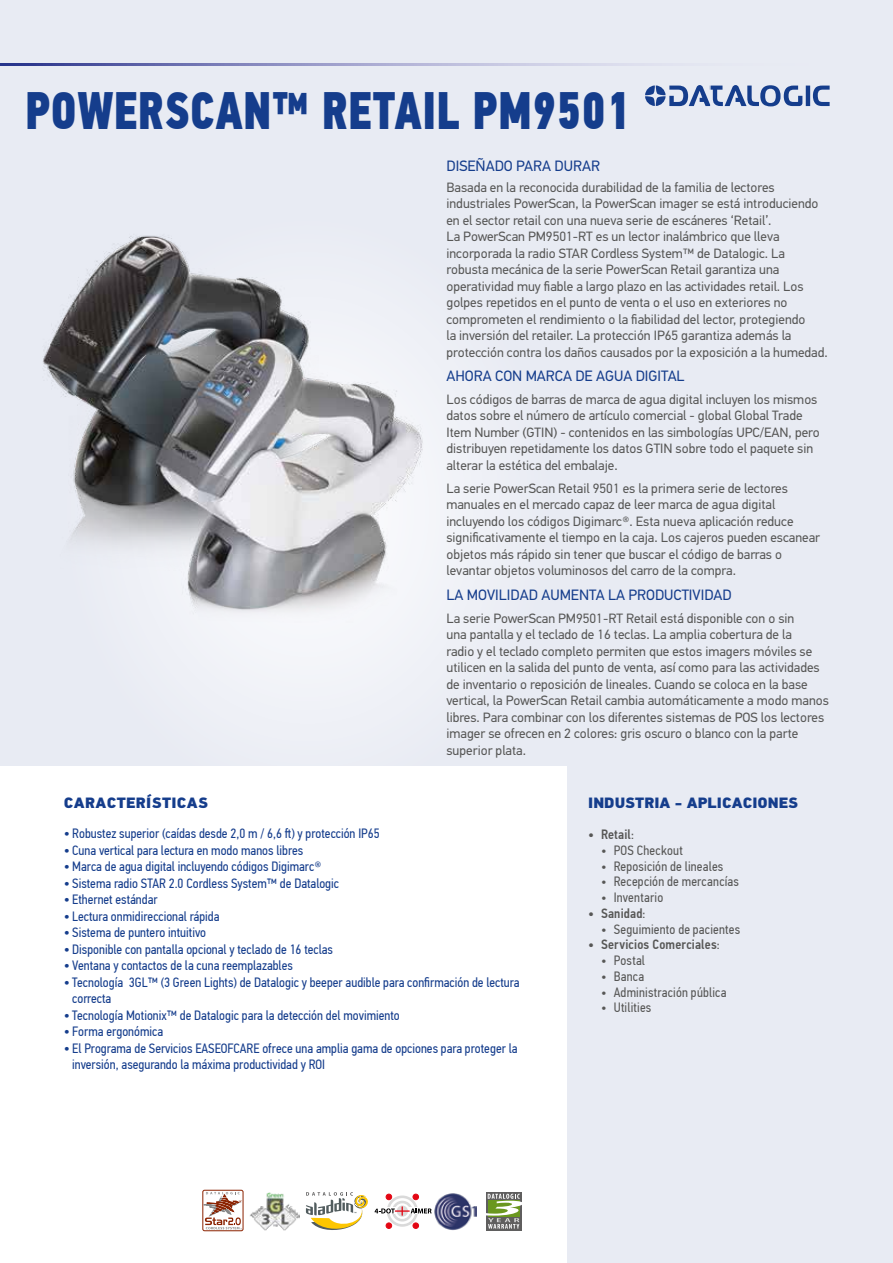
<style>
.page{position:relative;width:893px;height:1263px;background:#e8ebf3}
.page>*{position:absolute;margin:0;border:0;box-sizing:border-box;transform-origin:0 0}
.t1{font:52.5px "PF Din Text Cond Pro X Black";letter-spacing:.01em;color:#153d8c;scale:.85 1}
.t2{font:15px "PF Din Text Pro";color:#153d8c}
.t3{font:900 15px "PF Din Text Pro";color:#153d8c}
.t4{font:900 15px "PF Din Text Pro";letter-spacing:.02em;color:#153d8c}
.t5{font:13.5px/16.5px "PF Din Text Pro";color:#575756}
.t6{font:13.5px/16.5px "PF Din Text Cond Pro";color:#153d8c}
.t7{font:13.5px "PF Din Text Cond Pro";letter-spacing:.015em;color:#575756}
.t8{font:500 13.5px "PF Din Text Cond Pro";letter-spacing:.015em;color:#575756}
.s1{font-size:15px}
.s2{font-weight:400}
</style>
<div class="page">
<div style="left:0;top:767px;width:567px;height:496px;background:#fff"></div>
<svg style="left:0;top:64px;width:645px;height:1px"></svg>
<svg style="left:306px;top:1192px;width:62px;height:38px"></svg>
<img style="left:434px;top:1193px;width:43px;height:37px">
<svg style="left:486px;top:1192px;width:35px;height:38px"></svg>
<svg style="left:486px;top:1194px;width:36px;height:34px"></svg>
<img style="left:250px;top:1192px;width:49px;height:38px">
<div style="left:202px;top:1190px;width:41px;height:41px;border:1px solid #8b2201;border-radius:2px"></div>
<svg style="left:202px;top:1192px;width:40px;height:37px"></svg>
<svg style="left:645px;top:85px;width:185px;height:21px"></svg>
<svg style="left:375px;top:1194px;width:57px;height:34px"></svg>
<img style="left:43px;top:235px;width:391px;height:398px">
<h1 class="t1" style="left:26px;top:78px;width:713px">POWERSCAN™ RETAIL PM9501</h1>
<p class="t2" style="left:446px;top:157px;width:155px">DISEÑADO PARA DURAR</p>
<p class="t5" style="left:446px;top:179px;width:383px">Basada en la reconocida durabilidad de la familia de lectores industriales PowerScan, la PowerScan imager se está introduciendo en el sector retail con una nueva serie de escáneres ‘Retail’.<br>La PowerScan PM9501-RT es un lector inalámbrico que lleva incorporada la radio STAR Cordless System™ de Datalogic. La robusta mecánica de la serie PowerScan Retail garantiza una operatividad muy fiable a largo plazo en las actividades retail. Los golpes repetidos en el punto de venta o el uso en exteriores no comprometen el rendimiento o la fiabilidad del lector, protegiendo<br>la inversión del retailer. La protección IP65 garantiza además la protección contra los daños causados por la exposición a la humedad.</p>
<p class="t2" style="left:446px;top:367px;width:240px">AHORA CON MARCA DE AGUA DIGITAL</p>
<p class="t5" style="left:446px;top:391px;width:375px">Los códigos de barras de marca de agua digital incluyen los mismos datos sobre el número de artículo comercial - global Global Trade Item Number (GTIN) - contenidos en las simbologías UPC/EAN, pero distribuyen repetidamente los datos GTIN sobre todo el paquete sin alterar la estética del embalaje.</p>
<p class="t5" style="left:446px;top:480px;width:375px">La serie PowerScan Retail 9501 es la primera serie de lectores manuales en el mercado capaz de leer marca de agua digital incluyendo los códigos Digimarc®. Esta nueva aplicación reduce significativamente el tiempo en la caja. Los cajeros pueden escanear objetos más rápido sin tener que buscar el código de barras o levantar objetos voluminosos del carro de la compra.</p>
<p class="t2" style="left:446px;top:586px;width:287px">LA MOVILIDAD AUMENTA LA PRODUCTIVIDAD</p>
<p class="t5" style="left:446px;top:610px;width:384px">La serie PowerScan PM9501-RT Retail está disponible con o sin<br>una pantalla y el teclado de 16 teclas. La amplia cobertura de la<br>radio y el teclado completo permiten que estos imagers móviles se utilicen en la salida del punto de venta, así como para las actividades de inventario o reposición de lineales. Cuando se coloca en la base vertical, la PowerScan Retail cambia automáticamente a modo manos libres. Para combinar con los diferentes sistemas de POS los lectores imager se ofrecen en 2 colores: gris oscuro o blanco con la parte superior plata.</p>
<p class="t4" style="left:64px;top:794px;width:146px">CARACTERÍSTICAS</p>
<p class="t6" style="left:64px;top:825px;width:317px"><span class="s1">•</span> Robustez superior (caídas desde 2,0 m / 6,6 ft) y protección IP65</p>
<p class="t6" style="left:64px;top:842px;width:241px"><span class="s1">•</span> Cuna vertical para lectura en modo manos libres</p>
<p class="t6" style="left:64px;top:858px;width:259px"><span class="s1">•</span> Marca de agua digital incluyendo códigos Digimarc®</p>
<p class="t6" style="left:64px;top:875px;width:277px"><span class="s1">•</span> Sistema radio STAR 2.0 Cordless System™ de Datalogic</p>
<p class="t6" style="left:64px;top:891px;width:95px"><span class="s1">•</span> Ethernet estándar</p>
<p class="t6" style="left:64px;top:908px;width:157px"><span class="s1">•</span> Lectura onmidireccional rápida</p>
<p class="t6" style="left:64px;top:924px;width:144px"><span class="s1">•</span> Sistema de puntero intuitivo</p>
<p class="t6" style="left:64px;top:941px;width:271px"><span class="s1">•</span> Disponible con pantalla opcional y teclado de 16 teclas</p>
<p class="t6" style="left:64px;top:957px;width:231px"><span class="s1">•</span> Ventana y contactos de la cuna reemplazables</p>
<p class="t6" style="left:72px;top:974px;width:449px;text-indent:-9px"><span class="s1">•</span> Tecnología 3GL™ (3 Green Lights) de Datalogic y beeper audible para confirmación de lectura correcta</p>
<p class="t6" style="left:64px;top:1007px;width:338px"><span class="s1">•</span> Tecnología Motionix™ de Datalogic para la detección del movimiento</p>
<p class="t6" style="left:64px;top:1023px;width:101px"><span class="s1">•</span> Forma ergonómica</p>
<p class="t6" style="left:72px;top:1040px;width:447px;text-indent:-9px"><span class="s1">•</span> El Programa de Servicios EASEOFCARE ofrece una amplia gama de opciones para proteger la inversión, asegurando la máxima productividad y ROI</p>
<p class="t3" style="left:588px;top:794px;width:212px">INDUSTRIA - APLICACIONES</p>
<p class="t8" style="left:588px;top:826px;width:47px">• Retail<span class="s2">:</span></p>
<p class="t7" style="left:601px;top:842px;width:83px">• POS Checkout</p>
<p class="t7" style="left:601px;top:858px;width:124px">• Reposición de lineales</p>
<p class="t7" style="left:601px;top:874px;width:140px">• Recepción de mercancías</p>
<p class="t7" style="left:601px;top:889px;width:64px">• Inventario</p>
<p class="t8" style="left:588px;top:905px;width:59px">• Sanidad<span class="s2">:</span></p>
<p class="t7" style="left:601px;top:921px;width:141px">• Seguimiento de pacientes</p>
<p class="t8" style="left:588px;top:937px;width:133px">• Servicios Comerciales<span class="s2">:</span></p>
<p class="t7" style="left:601px;top:952px;width:46px">• Postal</p>
<p class="t7" style="left:601px;top:968px;width:45px">• Banca</p>
<p class="t7" style="left:601px;top:984px;width:127px">• Administración pública</p>
<p class="t7" style="left:601px;top:1000px;width:52px">• Utilities</p>
</div>
